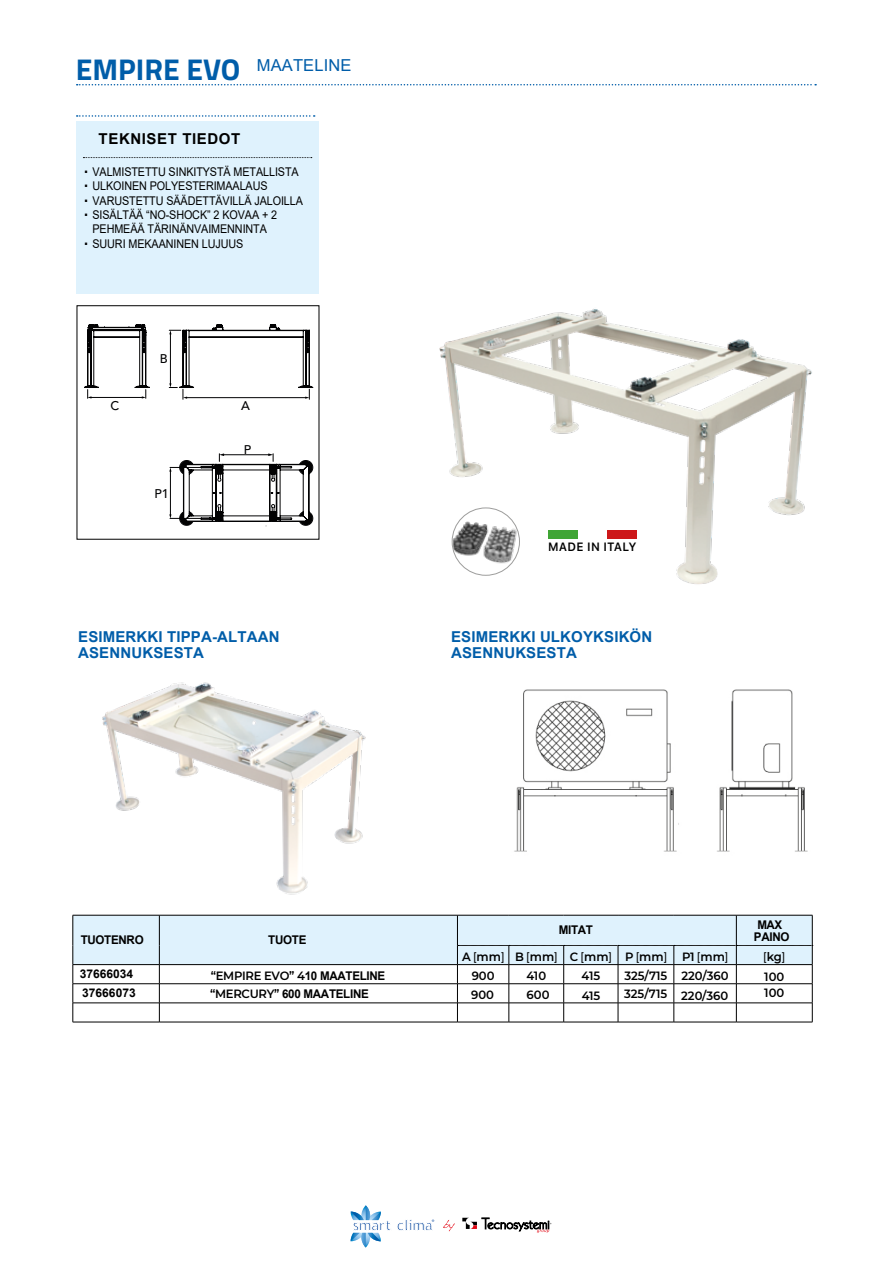
<style>
.page{position:relative;width:893px;height:1263px;background:#fff}
.page>*{position:absolute;margin:0;border:0;box-sizing:border-box;transform-origin:0 0}
.t1{font:700 30px "Titillium Web";color:#005da9}
.t2{font:700 15px/16.5px "Arial";letter-spacing:.01em;color:#005da9}
.t3{font:700 15px "Arial";letter-spacing:.04em;color:#000}
.t4{font:500 12.45px "Avenir";color:#020203}
.t5{font:12px/14.4px "Arial";letter-spacing:-.01em;color:#000;text-align:center;scale:.9 1}
.t6{font:600 12px "Montserrat";color:#000}
.t7{font:700 12px/12.3px "Arial";letter-spacing:-.025em;color:#000}
.t8{font:600 12px "Montserrat";letter-spacing:-.025em;color:#000}
.t9{font:700 12px "Arial";color:#000}
.t10{font:600 12px "SF Pro Display";letter-spacing:.08em;color:#000}
.t11{font:500 12px "Avenir";color:#000}
.t12{font:1.8px "Century Gothic";color:#020203}
.s1{font-family:"Acumin Variable Concept"}
.s2{font-family:"Avenir";font-weight:500}
.s3{font-family:"Montserrat";font-weight:600}
.s4{font-family:"Arial";font-weight:700}
</style>
<div class="page">
<svg style="left:462px;top:1218px;width:89px;height:15px"></svg>
<svg style="left:443px;top:1220px;width:12px;height:11px"></svg>
<svg style="left:351px;top:1205px;width:40px;height:42px"></svg>
<svg style="left:397px;top:1219px;width:37px;height:12px"></svg>
<img style="left:439px;top:309px;width:373px;height:275px">
<div style="left:548px;top:530px;width:30px;height:9px;background:#3fa535"></div>
<div style="left:578px;top:530px;width:29px;height:9px;background:#fff"></div>
<div style="left:607px;top:530px;width:30px;height:9px;background:#cd1719"></div>
<svg style="left:73px;top:915px;width:740px;height:107px"></svg>
<hr style="left:73px;top:1022px;width:86px;height:1px;background:#000">
<hr style="left:159px;top:1022px;width:298px;height:1px;background:#000">
<hr style="left:457px;top:1022px;width:52px;height:1px;background:#000">
<hr style="left:509px;top:1022px;width:55px;height:1px;background:#000">
<hr style="left:564px;top:1022px;width:54px;height:1px;background:#000">
<hr style="left:618px;top:1022px;width:56px;height:1px;background:#000">
<hr style="left:674px;top:1022px;width:62px;height:1px;background:#000">
<hr style="left:736px;top:1022px;width:76px;height:1px;background:#000">
<img style="left:102px;top:682px;width:264px;height:213px">
<img style="left:514px;top:689px;width:294px;height:163px">
<svg style="left:84px;top:325px;width:229px;height:200px"></svg>
<img style="left:452px;top:508px;width:67px;height:67px;border-radius:34px">
<div style="left:452px;top:508px;width:68px;height:68px;border:1px solid #9d9d9c;border-radius:50%"></div>
<div style="left:77px;top:121px;width:242px;height:172px;background:#dff2fd"></div>
<svg style="left:83px;top:157px;width:229px;height:1px"></svg>
<svg style="left:77px;top:84px;width:739px;height:1px"></svg>
<svg style="left:77px;top:115px;width:238px;height:2px"></svg>
<h1 class="t1" style="left:76px;top:47px;width:277px">EMPIRE EVO <sup>MAATELINE</sup></h1>
<p class="t3" style="left:99px;top:128px;width:143px">TEKNISET TIEDOT</p>
<p class="t5" style="left:84px;top:164px;width:240px"><span class="s1">•</span> VALMISTETTU SINKITYSTÄ METALLISTA</p>
<p class="t5" style="left:84px;top:179px;width:205px"><span class="s1">•</span> ULKOINEN POLYESTERIMAALAUS</p>
<p class="t5" style="left:84px;top:193px;width:245px"><span class="s1">•</span> VARUSTETTU SÄÄDETTÄVILLÄ JALOILLA</p>
<p class="t5" style="left:84px;top:208px;width:216px"><span class="s1">•</span> SISÄLTÄÄ “NO-SHOCK” 2 KOVAA + 2<br>PEHMEÄÄ TÄRINÄNVAIMENNINTA</p>
<p class="t5" style="left:84px;top:236px;width:179px"><span class="s1">•</span> SUURI MEKAANINEN LUJUUS</p>
<p class="t4" style="left:110px;top:395px;width:10px">C</p>
<p class="t4" style="left:160px;top:348px;width:9px">B</p>
<p class="t4" style="left:155px;top:482px;width:16px">P1</p>
<p class="t4" style="left:241px;top:395px;width:10px">A</p>
<p class="t4" style="left:244px;top:439px;width:9px">P</p>
<p class="t12" style="left:265px;top:525px;width:3px">**</p>
<p class="t10" style="left:548px;top:538px;width:89px">MADE IN ITALY</p>
<p class="t2" style="left:78px;top:628px;width:203px">ESIMERKKI TIPPA-ALTAAN<br>ASENNUKSESTA</p>
<p class="t2" style="left:451px;top:628px;width:203px">ESIMERKKI ULKOYKSIKÖN<br>ASENNUKSESTA</p>
<p class="t7" style="left:81px;top:933px;width:65px">TUOTENRO</p>
<p class="t7" style="left:268px;top:933px;width:40px">TUOTE</p>
<p class="t7" style="left:559px;top:924px;width:36px">MITAT</p>
<p class="t7" style="left:754px;top:919px;width:37px">MAX<br>PAINO</p>
<p class="t6" style="left:462px;top:948px;width:206px">A <span class="s2">[</span>mm<span class="s2">]</span> B <span class="s2">[</span>mm<span class="s2">]</span> C <span class="s2">[</span>mm<span class="s2">]</span> P <span class="s2">[</span>mm<span class="s2">]</span></p>
<p class="t6" style="left:682px;top:948px;width:48px">P1 <span class="s2">[</span>mm<span class="s2">]</span></p>
<p class="t11" style="left:763px;top:946px;width:23px">[<span class="s3">kg</span>]</p>
<p class="t9" style="left:80px;top:965px;width:55px">37666034</p>
<p class="t8" style="left:211px;top:967px;width:176px">“EMPIRE EVO” 4<span class="s4">10 MAATELINE</span></p>
<p class="t6" style="left:472px;top:967px;width:24px">900</p>
<p class="t6" style="left:526px;top:967px;width:21px">410</p>
<p class="t6" style="left:581px;top:967px;width:20px">415</p>
<p class="t6" style="left:624px;top:967px;width:106px">325/715 220/360</p>
<p class="t9" style="left:82px;top:984px;width:55px">37666073</p>
<p class="t7" style="left:210px;top:988px;width:160px"><span class="s3">“MERCURY”</span> 600 MAATELINE</p>
<p class="t6" style="left:471px;top:986px;width:24px">900</p>
<p class="t6" style="left:527px;top:986px;width:24px">600</p>
<p class="t6" style="left:582px;top:987px;width:20px">415</p>
<p class="t6" style="left:624px;top:986px;width:106px">325/715 220/360</p>
<p class="t6" style="left:764px;top:968px;width:22px">100</p>
<p class="t6" style="left:764px;top:984px;width:22px">100</p>
</div>
